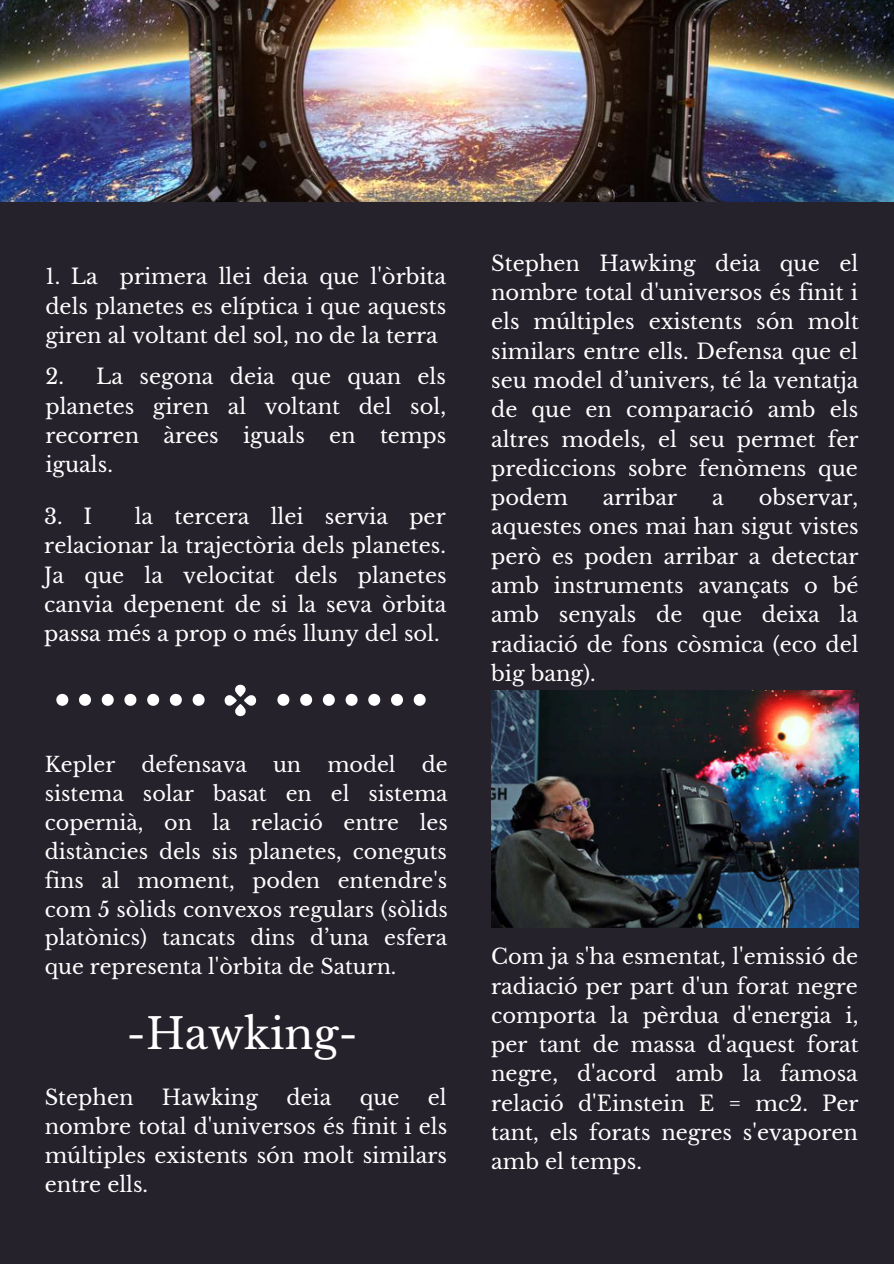
<style>
.page{position:relative;width:894px;height:1264px;background:#fff}
.page>*{position:absolute;margin:0;border:0;box-sizing:border-box;transform-origin:0 0}
.t1{font:42px "Libre Baskerville";color:#fff}
.t2{font:21px/29.2px "Libre Baskerville";color:#fff;text-align:justify}
.t3{font:20.7px/28.8px "Libre Baskerville";color:#fff;text-align:justify}
</style>
<div class="page">
<div style="left:0;top:0;width:893px;height:1263px;background:#25222c"></div>
<img style="left:0;top:0;width:893px;height:201px">
<svg style="left:224px;top:684px;width:32px;height:32px"></svg>
<svg style="left:192px;top:694px;width:12px;height:11px"></svg>
<svg style="left:170px;top:694px;width:12px;height:11px"></svg>
<svg style="left:147px;top:694px;width:12px;height:11px"></svg>
<svg style="left:124px;top:694px;width:12px;height:11px"></svg>
<svg style="left:102px;top:694px;width:12px;height:11px"></svg>
<svg style="left:79px;top:694px;width:12px;height:11px"></svg>
<svg style="left:56px;top:694px;width:12px;height:11px"></svg>
<svg style="left:413px;top:694px;width:12px;height:11px"></svg>
<svg style="left:391px;top:694px;width:12px;height:11px"></svg>
<svg style="left:368px;top:694px;width:12px;height:11px"></svg>
<svg style="left:345px;top:694px;width:12px;height:11px"></svg>
<svg style="left:323px;top:694px;width:12px;height:11px"></svg>
<svg style="left:300px;top:694px;width:12px;height:11px"></svg>
<svg style="left:277px;top:694px;width:12px;height:11px"></svg>
<img style="left:491px;top:690px;width:367px;height:237px">
<p class="t2" style="left:45px;top:262px;width:402px">1. La primera llei deia que l'òrbita dels planetes es elíptica i que aquests giren al voltant del sol, no de la terra</p>
<p class="t2" style="left:45px;top:362px;width:402px">2. La segona deia que quan els planetes giren al voltant del sol, recorren àrees iguals en temps iguals.</p>
<p class="t2" style="left:44px;top:502px;width:403px;text-indent:90px">la tercera llei servia per relacionar la trajectòria dels planetes.<br>Ja que la velocitat dels planetes canvia depenent de si la seva òrbita passa més a prop o més lluny del sol.</p>
<p class="t2" style="left:44px;top:502px;width:49px">3. I</p>
<p class="t3" style="left:45px;top:750px;width:404px;text-indent:377px">de sistema solar basat en el sistema copernià, on la relació entre les distàncies dels sis planetes, coneguts fins al moment, poden entendre's com 5 sòlids convexos regulars (sòlids platònics) tancats dins d’una esfera que representa l'òrbita de Saturn.</p>
<p class="t3" style="left:45px;top:750px;width:72px">Kepler</p>
<p class="t3" style="left:141px;top:750px;width:107px">defensava</p>
<p class="t3" style="left:273px;top:750px;width:30px">un</p>
<p class="t3" style="left:327px;top:750px;width:70px">model</p>
<h1 class="t1" style="left:126px;top:1008px;width:233px">-Hawking-</h1>
<p class="t2" style="left:45px;top:1082px;width:404px;text-indent:383px">el nombre total d'universos és finit i els múltiples existents són molt similars entre ells.</p>
<p class="t2" style="left:45px;top:1082px;width:90px">Stephen</p>
<p class="t2" style="left:162px;top:1082px;width:98px">Hawking</p>
<p class="t2" style="left:286px;top:1082px;width:47px">deia</p>
<p class="t2" style="left:359px;top:1082px;width:41px">que</p>
<p class="t2" style="left:491px;top:249px;width:369px">Stephen Hawking deia que el nombre total d'universos és finit i els múltiples existents són molt similars entre ells. Defensa que el seu model d’univers, té la ventatja de que en comparació amb els altres models, el seu permet fer prediccions sobre fenòmens que podem</p>
<p class="t2" style="left:491px;top:483px;width:369px;text-indent:267px">observar, aquestes ones mai han sigut vistes però es poden arribar a detectar amb instruments avançats o bé amb senyals de que deixa la radiació de fons còsmica (eco del big bang).</p>
<p class="t2" style="left:602px;top:483px;width:76px">arribar</p>
<p class="t2" style="left:712px;top:483px;width:13px">a</p>
<p class="t2" style="left:491px;top:942px;width:369px">Com ja s'ha esmentat, l'emissió de radiació per part d'un forat negre comporta la pèrdua d'energia i, per tant de massa d'aquest forat negre, d'acord amb la famosa relació d'Einstein E = mc2. Per tant, els forats negres s'evaporen amb el temps.</p>
</div>
